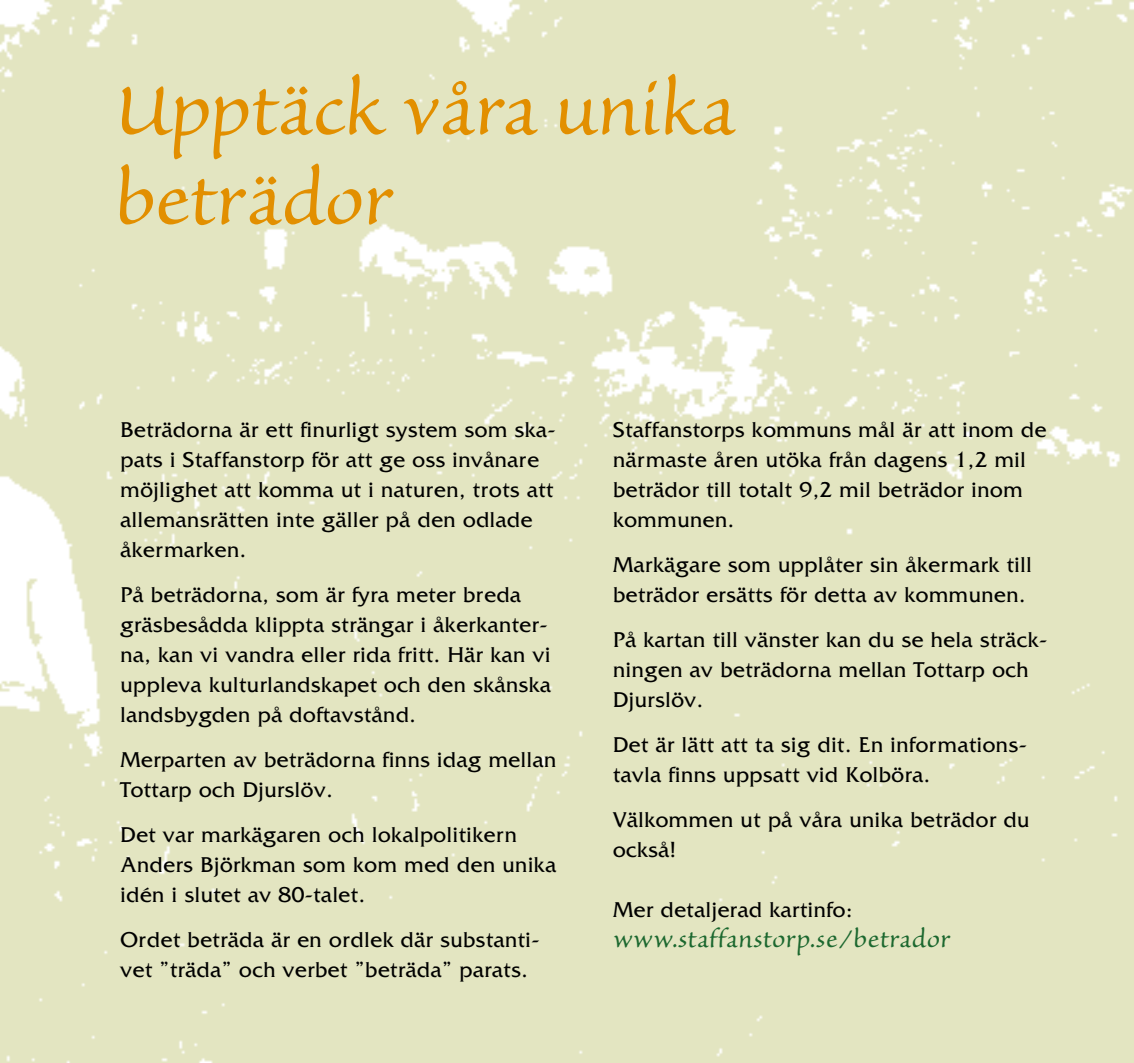
<style>
.page{position:relative;width:1134px;height:1063px;background:#e3e5c1}
.page>*{position:absolute;margin:0;border:0;box-sizing:border-box;transform-origin:0 0}
.t1{font:90px/90px "Sanvito";color:#e28f00}
.t2{font:30px "Sanvito";letter-spacing:.015em;color:#1c682f}
.t3{font:22.5px/30px "Friz Quadrata";letter-spacing:.025em;color:#000}
</style>
<div class="page">
<h1 class="t1" style="left:114px;top:68px;width:623px">Upptäck våra unika beträdor</h1>
<p class="t3" style="left:120px;top:415px;width:437px">Beträdorna är ett finurligt system som ska&shy;pats i Staffanstorp för att ge oss invånare möjlighet att komma ut i naturen, trots att allemansrätten inte gäller på den odlade åkermarken.</p>
<p class="t3" style="left:120px;top:580px;width:432px">På beträdorna, som är fyra meter breda gräsbesådda klippta strängar i åkerkanter&shy;na, kan vi vandra eller rida fritt. Här kan vi uppleva kulturlandskapet och den skånska landsbygden på doftavstånd.</p>
<p class="t3" style="left:120px;top:745px;width:437px">Merparten av beträdorna finns idag mellan<br>Tottarp och Djurslöv.</p>
<p class="t3" style="left:120px;top:820px;width:437px">Det var markägaren och lokalpolitikern<br>Anders Björkman som kom med den unika idén i slutet av 80-talet.</p>
<p class="t3" style="left:120px;top:925px;width:421px">Ordet beträda är en ordlek där substanti&shy;vet ”träda” och verbet ”beträda” parats.</p>
<p class="t3" style="left:613px;top:415px;width:435px">Staffanstorps kommuns mål är att inom de närmaste åren utöka från dagens 1,2 mil beträdor till totalt 9,2 mil beträdor inom kommunen.</p>
<p class="t3" style="left:613px;top:550px;width:420px">Markägare som upplåter sin åkermark till beträdor ersätts för detta av kommunen.</p>
<p class="t3" style="left:613px;top:625px;width:436px">På kartan till vänster kan du se hela sträck&shy;ningen av beträdorna mellan Tottarp och<br>Djurslöv.</p>
<p class="t3" style="left:613px;top:730px;width:415px">Det är lätt att ta sig dit. En informations&shy;tavla finns uppsatt vid Kolböra.</p>
<p class="t3" style="left:613px;top:805px;width:418px">Välkommen ut på våra unika beträdor du också!</p>
<p class="t3" style="left:613px;top:895px;width:241px">Mer detaljerad kartinfo:</p>
<h2 class="t2" style="left:613px;top:925px;width:339px">www.staffanstorp.se/betrador</h2>
</div>
